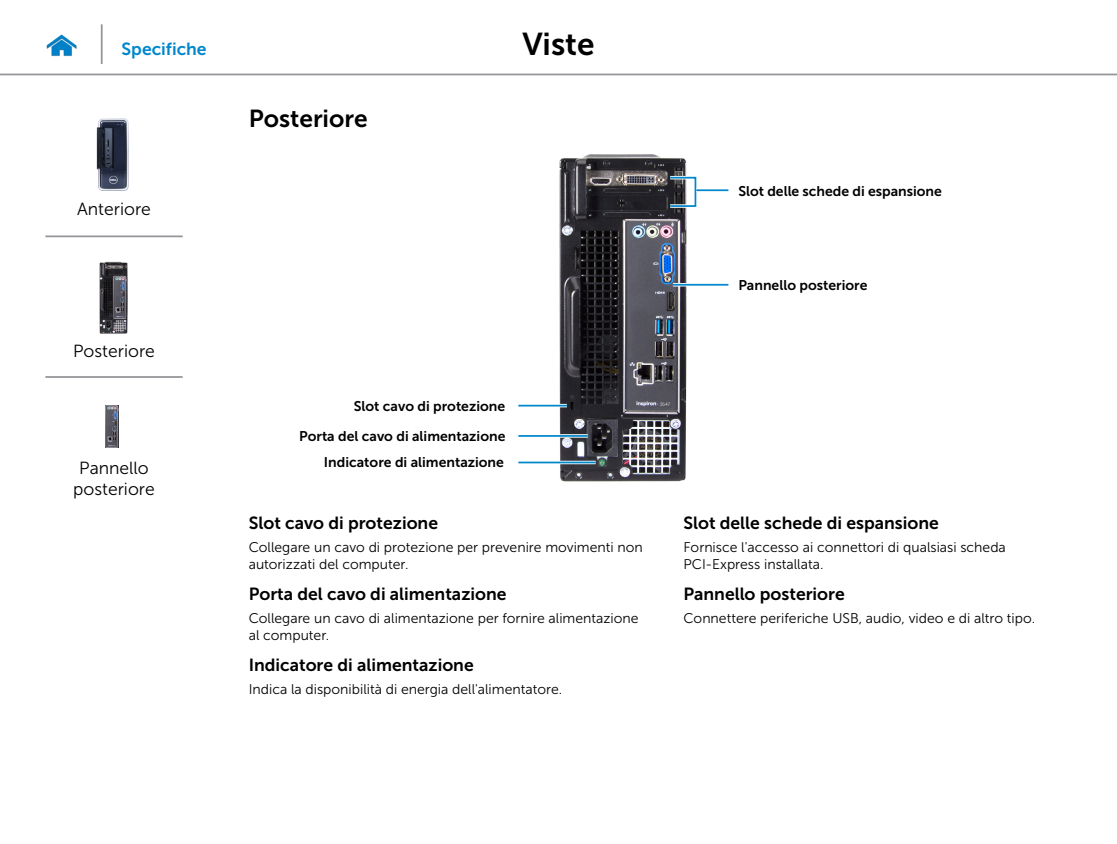
<style>
.page{position:relative;width:1117px;height:844px;background:#fff}
.page>*{position:absolute;margin:0;border:0;box-sizing:border-box;transform-origin:0 0}
.t1{font:31.5px "Museo Sans For Dell 700";color:#000}
.Head2{font:24.5px "Museo Sans For Dell 700";color:#000}
.Callout_Head{font:17.5px "Museo Sans For Dell 700";color:#000}
.t2{font:17.5px/21px "Museo Sans For Dell 300";color:#000;text-align:center}
.t3{font:17.5px "Museo Sans For Dell 700";color:#0087cc}
.Callout_description{font:14px/17.5px "Museo Sans For Dell 300";color:#000}
.Callout-L{font:14px "Museo Sans For Dell 700";color:#000}
</style>
<div class="page">
<hr style="left:0;top:74px;width:1116px;height:1px;background:#939598">
<img style="left:46px;top:34px;width:31px;height:23px">
<img style="left:559px;top:154px;width:128px;height:328px">
<hr style="left:518px;top:404px;width:49px;height:3px;background:#fff">
<hr style="left:518px;top:404px;width:49px;height:2px;background:#0087cc">
<div style="left:668px;top:176px;width:29px;height:32px;border:4px solid #fff"></div>
<div style="left:669px;top:177px;width:27px;height:30px;border:2px solid #0087cc"></div>
<svg style="left:696px;top:188px;width:32px;height:4px"></svg>
<hr style="left:696px;top:189px;width:32px;height:2px;background:#0087cc">
<hr style="left:672px;top:283px;width:56px;height:3px;background:#fff">
<hr style="left:672px;top:284px;width:56px;height:1px;background:#0087cc">
<hr style="left:518px;top:434px;width:69px;height:3px;background:#fff">
<hr style="left:518px;top:435px;width:69px;height:1px;background:#0087cc">
<svg style="left:518px;top:460px;width:77px;height:4px"></svg>
<hr style="left:518px;top:461px;width:77px;height:2px;background:#0087cc">
<hr style="left:101px;top:24px;width:2px;height:40px;background:#939598">
<img style="left:96px;top:119px;width:33px;height:72px">
<img style="left:100px;top:261px;width:28px;height:72px">
<img style="left:105px;top:405px;width:13px;height:42px">
<hr style="left:45px;top:235px;width:138px;height:2px;background:#939598">
<hr style="left:45px;top:376px;width:138px;height:2px;background:#939598">
<p class="t3" style="left:122px;top:39px;width:86px">Specifiche</p>
<h1 class="t1" style="left:522px;top:26px;width:74px">Viste</h1>
<p class="t2" style="left:77px;top:199px;width:75px">Anteriore</p>
<p class="t2" style="left:73px;top:340px;width:83px">Posteriore</p>
<p class="t2" style="left:73px;top:457px;width:83px">Pannello posteriore</p>
<p class="Head2" style="left:249px;top:104px;width:120px">Posteriore</p>
<p class="Callout-L" style="left:354px;top:398px;width:153px">Slot cavo di protezione</p>
<p class="Callout-L" style="left:299px;top:428px;width:208px">Porta del cavo di alimentazione</p>
<p class="Callout-L" style="left:324px;top:454px;width:181px">Indicatore di alimentazione</p>
<p class="Callout_Head" style="left:249px;top:513px;width:191px">Slot cavo di protezione</p>
<p class="Callout_description" style="left:249px;top:538px;width:395px">Collegare un cavo di protezione per prevenire movimenti non autorizzati del computer.</p>
<p class="Callout_Head" style="left:249px;top:584px;width:259px">Porta del cavo di alimentazione</p>
<p class="Callout_description" style="left:249px;top:609px;width:391px">Collegare un cavo di alimentazione per fornire alimentazione al computer.</p>
<p class="Callout_Head" style="left:249px;top:655px;width:226px">Indicatore di alimentazione</p>
<p class="Callout_description" style="left:249px;top:680px;width:315px">Indica la disponibilità di energia dell'alimentatore.</p>
<p class="Callout-L" style="left:738px;top:183px;width:205px">Slot delle schede di espansione</p>
<p class="Callout-L" style="left:738px;top:277px;width:130px">Pannello posteriore</p>
<p class="Callout_Head" style="left:683px;top:513px;width:257px">Slot delle schede di espansione</p>
<p class="Callout_description" style="left:683px;top:538px;width:324px">Fornisce l'accesso ai connettori di qualsiasi scheda<br>PCI-Express installata.</p>
<p class="Callout_Head" style="left:683px;top:584px;width:163px">Pannello posteriore</p>
<p class="Callout_description" style="left:683px;top:609px;width:353px">Connettere periferiche USB, audio, video e di altro tipo.</p>
</div>
